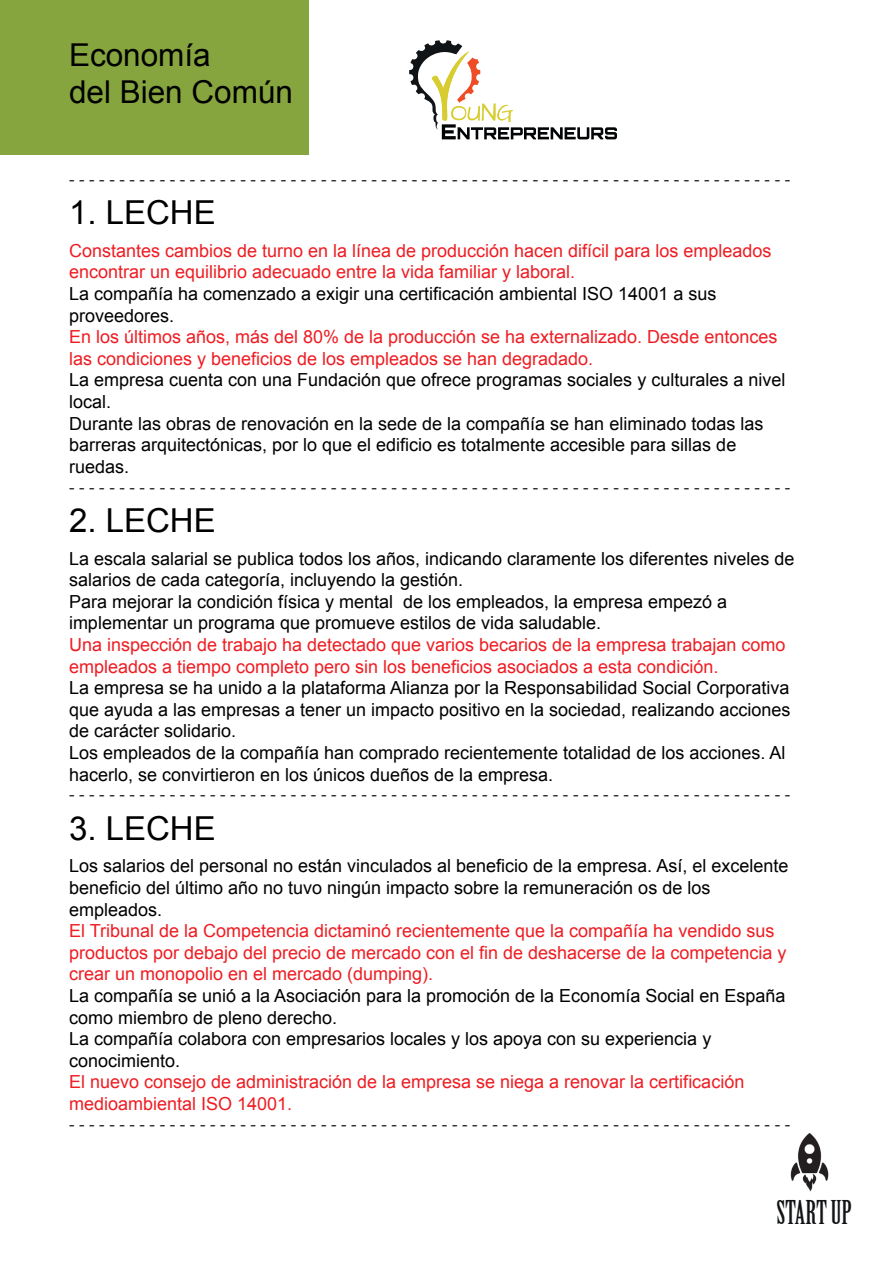
<style>
.page{position:relative;width:893px;height:1263px;background:#fff}
.page>*{position:absolute;margin:0;border:0;box-sizing:border-box;transform-origin:0 0}
.t1{font:33px "Arial";color:#000001}
.t2{font:32.1px "Birch Std";color:#111416}
.t3{font:31.5px/37.8px "Arial";color:#000}
.t4{font:18px/21.6px "Arial";color:#000001}
.t5{font:18px/21.6px "Arial";color:#ee1d23}
.t6{font:16.5px "Arial";color:#231f20}
</style>
<div class="page">
<svg style="left:409px;top:41px;width:208px;height:98px"></svg>
<img style="left:790px;top:1133px;width:39px;height:59px">
<div style="left:154px;top:0;width:155px;height:154px;background:#87a53e"></div>
<div style="left:0;top:0;width:154px;height:154px;background:#87a53e"></div>
<h3 class="t3" style="left:69px;top:36px;width:226px">Economía<br>del Bien Común</h3>
<p class="t6" style="left:69px;top:168px;width:723px">- - - - - - - - - - - - - - - - - - - - - - - - - - - - - - - - - - - - - - - - - - - - - - - - - - - - - - - - - - - - - - - - - - - - - - - -</p>
<h1 class="t1" style="left:69px;top:191px;width:148px">1. LECHE</h1>
<p class="t5" style="left:69px;top:240px;width:704px">Constantes cambios de turno en la línea de producción hacen difícil para los empleados encontrar un equilibrio adecuado entre la vida familiar y laboral.</p>
<p class="t4" style="left:69px;top:283px;width:649px">La compañía ha comenzado a exigir una certificación ambiental ISO 14001 a sus proveedores.</p>
<p class="t5" style="left:69px;top:326px;width:710px">En los últimos años, más del 80% de la producción se ha externalizado. Desde entonces las condiciones y beneficios de los empleados se han degradado.</p>
<p class="t4" style="left:69px;top:369px;width:718px">La empresa cuenta con una Fundación que ofrece programas sociales y culturales a nivel local.<br>Durante las obras de renovación en la sede de la compañía se han eliminado todas las barreras arquitectónicas, por lo que el edificio es totalmente accesible para sillas de ruedas.</p>
<p class="t6" style="left:69px;top:476px;width:723px">- - - - - - - - - - - - - - - - - - - - - - - - - - - - - - - - - - - - - - - - - - - - - - - - - - - - - - - - - - - - - - - - - - - - - - - -</p>
<h1 class="t1" style="left:69px;top:499px;width:148px">2. LECHE</h1>
<p class="t4" style="left:69px;top:548px;width:727px">La escala salarial se publica todos los años, indicando claramente los diferentes niveles de salarios de cada categoría, incluyendo la gestión.<br>Para mejorar la condición física y mental de los empleados, la empresa empezó a implementar un programa que promueve estilos de vida saludable.</p>
<p class="t5" style="left:69px;top:634px;width:718px">Una inspección de trabajo ha detectado que varios becarios de la empresa trabajan como empleados a tiempo completo pero sin los beneficios asociados a esta condición.</p>
<p class="t4" style="left:69px;top:677px;width:723px">La empresa se ha unido a la plataforma Alianza por la Responsabilidad Social Corporativa que ayuda a las empresas a tener un impacto positivo en la sociedad, realizando acciones de carácter solidario.<br>Los empleados de la compañía han comprado recientemente totalidad de los acciones. Al hacerlo, se convirtieron en los únicos dueños de la empresa.</p>
<p class="t6" style="left:69px;top:784px;width:723px">- - - - - - - - - - - - - - - - - - - - - - - - - - - - - - - - - - - - - - - - - - - - - - - - - - - - - - - - - - - - - - - - - - - - - - - -</p>
<h1 class="t1" style="left:69px;top:807px;width:148px">3. LECHE</h1>
<p class="t4" style="left:69px;top:855px;width:721px">Los salarios del personal no están vinculados al beneficio de la empresa. Así, el excelente beneficio del último año no tuvo ningún impacto sobre la remuneración os de los empleados.</p>
<p class="t5" style="left:69px;top:920px;width:719px">El Tribunal de la Competencia dictaminó recientemente que la compañía ha vendido sus productos por debajo del precio de mercado con el fin de deshacerse de la competencia y crear un monopolio en el mercado (dumping).</p>
<p class="t4" style="left:69px;top:985px;width:718px">La compañía se unió a la Asociación para la promoción de la Economía Social en España como miembro de pleno derecho.<br>La compañía colabora con empresarios locales y los apoya con su experiencia y conocimiento.</p>
<p class="t5" style="left:69px;top:1071px;width:677px">El nuevo consejo de administración de la empresa se niega a renovar la certificación medioambiental ISO 14001.</p>
<p class="t6" style="left:69px;top:1113px;width:723px">- - - - - - - - - - - - - - - - - - - - - - - - - - - - - - - - - - - - - - - - - - - - - - - - - - - - - - - - - - - - - - - - - - - - - - - -</p>
<h2 class="t2" style="left:776px;top:1194px;width:77px">START UP</h2>
</div>
